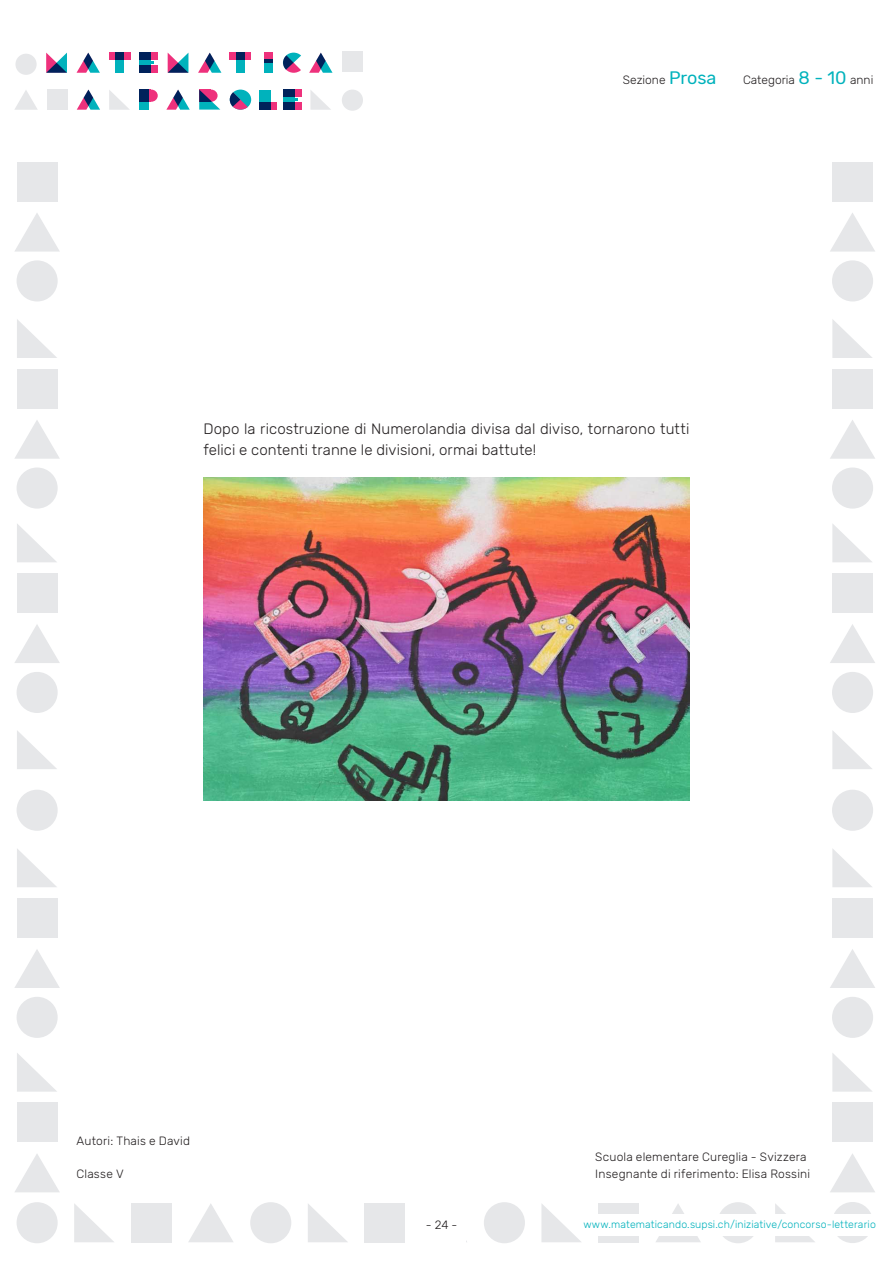
<style>
.page{position:relative;width:893px;height:1263px;background:#fff}
.page>*{position:absolute;margin:0;border:0;box-sizing:border-box;transform-origin:0 0}
.t1{font:300 15px/21px "Rubik";letter-spacing:.005em;color:#231f20}
.t2{font:300 12px "Rubik";letter-spacing:.015em;color:#231f20}
.t3{font:300 10.5px "Rubik";letter-spacing:.01em;color:#00b2bc}
.s1{font-weight:400;font-size:18px;color:#00b2bc}
</style>
<div class="page">
<div style="left:250px;top:1202px;width:41px;height:41px;background:#e6e7e9;border-radius:50%"></div>
<div style="left:484px;top:1202px;width:41px;height:41px;background:#e6e7e9;border-radius:50%"></div>
<svg style="left:308px;top:1204px;width:40px;height:38px"></svg>
<svg style="left:541px;top:1204px;width:40px;height:38px"></svg>
<div style="left:365px;top:1203px;width:40px;height:39px;background:#e6e7e9"></div>
<div style="left:15px;top:54px;width:22px;height:21px;background:#e6e7e9;border-radius:50%"></div>
<svg style="left:77px;top:90px;width:23px;height:20px"></svg>
<div style="left:342px;top:51px;width:21px;height:20px;background:#e6e7e9"></div>
<div style="left:342px;top:90px;width:21px;height:21px;background:#e6e7e9;border-radius:50%"></div>
<div style="left:47px;top:90px;width:21px;height:20px;background:#e6e7e9"></div>
<svg style="left:46px;top:53px;width:21px;height:20px"></svg>
<svg style="left:77px;top:53px;width:23px;height:20px"></svg>
<div style="left:116px;top:53px;width:8px;height:20px;background:#00b2bc"></div>
<svg style="left:109px;top:53px;width:22px;height:7px"></svg>
<div style="left:283px;top:90px;width:11px;height:20px;background:#00b2bc"></div>
<svg style="left:283px;top:90px;width:18px;height:7px"></svg>
<svg style="left:283px;top:102px;width:18px;height:8px"></svg>
<svg style="left:283px;top:53px;width:18px;height:20px"></svg>
<div style="left:259px;top:102px;width:18px;height:8px;background:#ee317c"></div>
<svg style="left:259px;top:90px;width:12px;height:20px"></svg>
<div style="left:264px;top:53px;width:9px;height:10px;background:#ee317c"></div>
<svg style="left:264px;top:59px;width:9px;height:14px"></svg>
<svg style="left:109px;top:90px;width:21px;height:20px"></svg>
<svg style="left:309px;top:53px;width:24px;height:20px"></svg>
<svg style="left:310px;top:90px;width:21px;height:20px"></svg>
<svg style="left:15px;top:90px;width:23px;height:20px"></svg>
<svg style="left:168px;top:53px;width:20px;height:20px"></svg>
<svg style="left:166px;top:90px;width:24px;height:20px"></svg>
<div style="left:140px;top:53px;width:11px;height:20px;background:#00b2bc"></div>
<svg style="left:140px;top:53px;width:18px;height:7px"></svg>
<svg style="left:140px;top:65px;width:18px;height:8px"></svg>
<div style="left:145px;top:90px;width:13px;height:12px;background:#ee317c;border-radius:50%"></div>
<svg style="left:139px;top:90px;width:10px;height:20px"></svg>
<svg style="left:198px;top:53px;width:23px;height:20px"></svg>
<svg style="left:199px;top:90px;width:21px;height:20px"></svg>
<div style="left:236px;top:53px;width:9px;height:20px;background:#00b2bc"></div>
<svg style="left:230px;top:53px;width:21px;height:7px"></svg>
<div style="left:230px;top:90px;width:21px;height:20px;background:#00b2bc;border-radius:50%"></div>
<svg style="left:230px;top:92px;width:18px;height:18px"></svg>
<div style="left:17px;top:162px;width:40px;height:39px;background:#e6e7e9"></div>
<svg style="left:15px;top:213px;width:45px;height:39px"></svg>
<div style="left:17px;top:260px;width:41px;height:41px;background:#e6e7e9;border-radius:50%"></div>
<svg style="left:17px;top:319px;width:40px;height:39px"></svg>
<div style="left:17px;top:369px;width:40px;height:39px;background:#e6e7e9"></div>
<svg style="left:15px;top:420px;width:45px;height:39px"></svg>
<div style="left:17px;top:467px;width:41px;height:42px;background:#e6e7e9;border-radius:50%"></div>
<svg style="left:17px;top:524px;width:40px;height:38px"></svg>
<div style="left:17px;top:573px;width:40px;height:40px;background:#e6e7e9"></div>
<svg style="left:15px;top:625px;width:45px;height:38px"></svg>
<div style="left:17px;top:672px;width:41px;height:41px;background:#e6e7e9;border-radius:50%"></div>
<svg style="left:17px;top:731px;width:40px;height:38px"></svg>
<div style="left:17px;top:790px;width:41px;height:41px;background:#e6e7e9;border-radius:50%"></div>
<svg style="left:17px;top:849px;width:40px;height:38px"></svg>
<div style="left:17px;top:898px;width:40px;height:40px;background:#e6e7e9"></div>
<svg style="left:14px;top:949px;width:46px;height:39px"></svg>
<div style="left:17px;top:997px;width:41px;height:41px;background:#e6e7e9;border-radius:50%"></div>
<svg style="left:17px;top:1053px;width:40px;height:39px"></svg>
<div style="left:17px;top:1103px;width:40px;height:39px;background:#e6e7e9"></div>
<svg style="left:15px;top:1154px;width:45px;height:38px"></svg>
<div style="left:17px;top:1202px;width:41px;height:41px;background:#e6e7e9;border-radius:50%"></div>
<div style="left:832px;top:162px;width:41px;height:39px;background:#e6e7e9"></div>
<svg style="left:830px;top:213px;width:45px;height:39px"></svg>
<div style="left:832px;top:260px;width:41px;height:41px;background:#e6e7e9;border-radius:50%"></div>
<svg style="left:832px;top:319px;width:40px;height:39px"></svg>
<div style="left:832px;top:369px;width:41px;height:39px;background:#e6e7e9"></div>
<svg style="left:830px;top:420px;width:45px;height:39px"></svg>
<div style="left:832px;top:467px;width:41px;height:42px;background:#e6e7e9;border-radius:50%"></div>
<svg style="left:832px;top:524px;width:40px;height:38px"></svg>
<div style="left:832px;top:573px;width:41px;height:40px;background:#e6e7e9"></div>
<svg style="left:830px;top:624px;width:45px;height:39px"></svg>
<div style="left:832px;top:672px;width:41px;height:41px;background:#e6e7e9;border-radius:50%"></div>
<svg style="left:832px;top:730px;width:40px;height:39px"></svg>
<div style="left:832px;top:790px;width:41px;height:41px;background:#e6e7e9;border-radius:50%"></div>
<svg style="left:832px;top:849px;width:40px;height:38px"></svg>
<div style="left:832px;top:898px;width:41px;height:40px;background:#e6e7e9"></div>
<svg style="left:830px;top:949px;width:45px;height:39px"></svg>
<div style="left:832px;top:997px;width:41px;height:41px;background:#e6e7e9;border-radius:50%"></div>
<svg style="left:832px;top:1053px;width:40px;height:39px"></svg>
<div style="left:832px;top:1103px;width:41px;height:39px;background:#e6e7e9"></div>
<svg style="left:830px;top:1154px;width:45px;height:38px"></svg>
<div style="left:832px;top:1202px;width:41px;height:41px;background:#e6e7e9;border-radius:50%"></div>
<svg style="left:74px;top:1204px;width:40px;height:38px"></svg>
<div style="left:131px;top:1203px;width:41px;height:39px;background:#e6e7e9"></div>
<svg style="left:188px;top:1204px;width:45px;height:38px"></svg>
<div style="left:717px;top:1202px;width:42px;height:41px;background:#e6e7e9;border-radius:50%"></div>
<svg style="left:775px;top:1204px;width:40px;height:38px"></svg>
<div style="left:598px;top:1203px;width:41px;height:39px;background:#e6e7e9"></div>
<svg style="left:656px;top:1204px;width:45px;height:38px"></svg>
<div style="left:578px;top:1214px;width:298px;height:22px;background:#fff"></div>
<img style="left:203px;top:478px;width:487px;height:323px">
<p class="t2" style="left:623px;top:73px;width:95px">Sezione <span class="s1">Prosa</span></p>
<p class="t2" style="left:743px;top:73px;width:132px">Categoria <span class="s1">8 - 10</span> anni</p>
<p class="t1" style="left:203px;top:418px;width:488px">Dopo la ricostruzione di Numerolandia divisa dal diviso, tornarono tutti felici e contenti tranne le divisioni, ormai battute!</p>
<p class="t2" style="left:77px;top:1134px;width:115px">Autori: Thais e David</p>
<p class="t2" style="left:77px;top:1167px;width:49px">Classe V</p>
<p class="t2" style="left:426px;top:1218px;width:33px">- 24 -</p>
<p class="t2" style="left:595px;top:1150px;width:213px">Scuola elementare Cureglia - Svizzera</p>
<p class="t2" style="left:595px;top:1167px;width:216px">Insegnante di riferimento: Elisa Rossini</p>
<p class="t3" style="left:583px;top:1218px;width:294px">www.matematicando.supsi.ch/iniziative/concorso-letterario</p>
</div>
